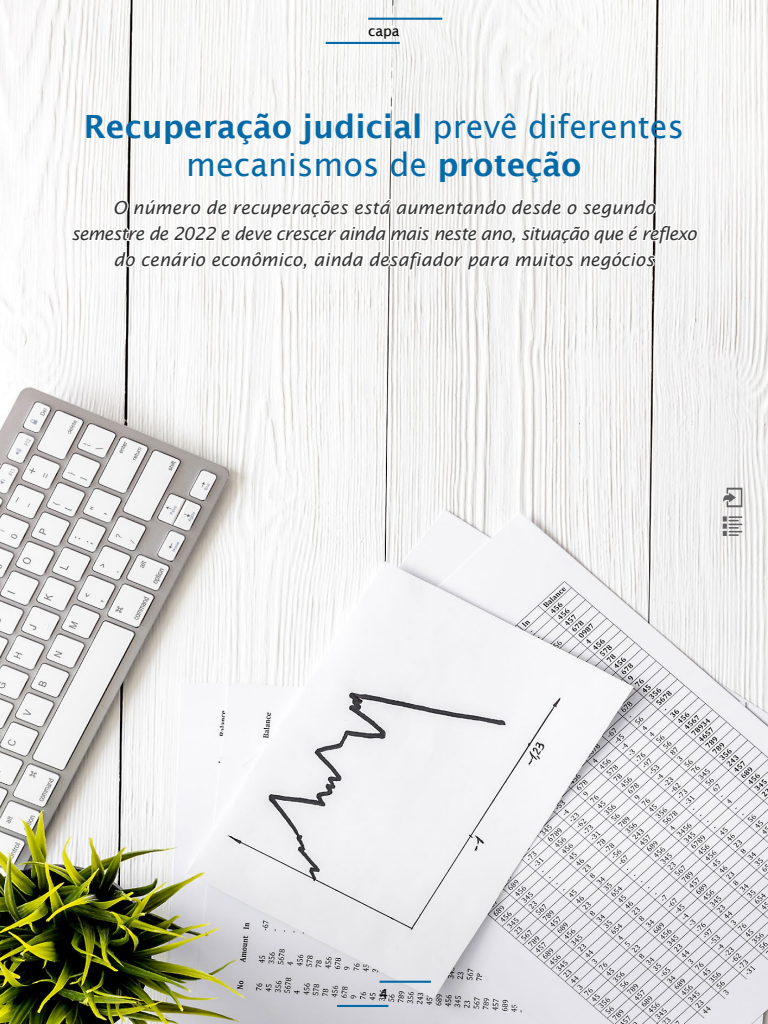
<style>
.page{position:relative;width:768px;height:1024px;background:#fff}
.page>*{position:absolute;margin:0;border:0;box-sizing:border-box;transform-origin:0 0}
.t1{font:600 32px/38px "Lucida Sans";color:#046aa8;text-align:center}
.t2{font:italic 18px/26px "Lucida Sans";color:#333;text-align:center}
.t3{font:14px "Lucida Sans";color:#000}
.s1{font-weight:400}
</style>
<div class="page">
<img style="left:0;top:0;width:768px;height:1024px">
<hr style="left:368px;top:18px;width:74px;height:2px;background:#046aa8">
<hr style="left:326px;top:42px;width:74px;height:2px;background:#046aa8">
<svg style="left:723px;top:516px;width:19px;height:20px"></svg>
<svg style="left:723px;top:488px;width:19px;height:19px"></svg>
<hr style="left:380px;top:981px;width:51px;height:2px;background:#046aa8">
<hr style="left:337px;top:1005px;width:51px;height:2px;background:#046aa8">
<svg style="left:70px;top:187px;width:630px;height:97px"></svg>
<p class="t3" style="left:368px;top:23px;width:33px">capa</p>
<h1 class="t1" style="left:84px;top:107px;width:602px">Recuperação judicial <span class="s1">prevê diferentes mecanismos de</span> proteção</h1>
<p class="t2" style="left:71px;top:195px;width:627px">O número de recuperações está aumentando desde o segundo<br>semestre de 2022 e deve crescer ainda mais neste ano, situação que é reflexo do cenário econômico, ainda desafiador para muitos negócios</p>
<p class="t3" style="left:380px;top:986px;width:10px">4</p>
</div>
